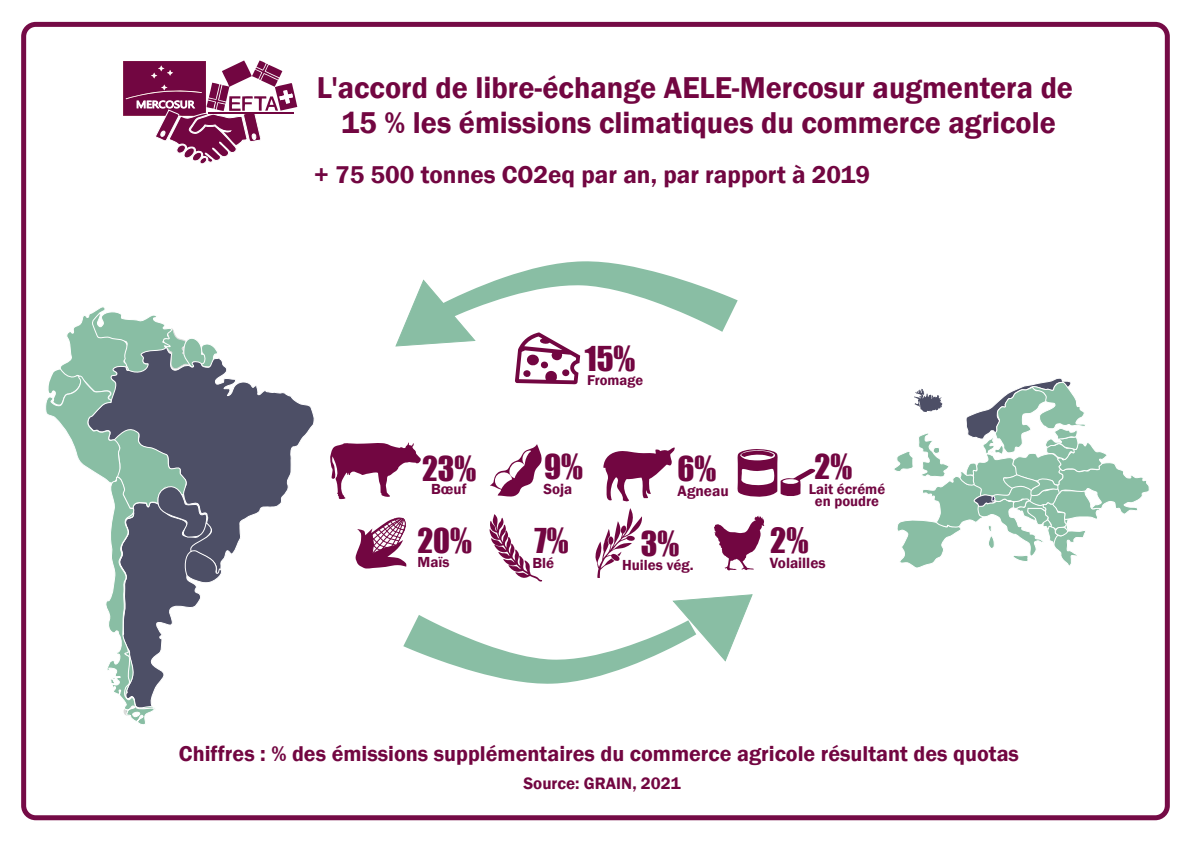
<style>
.page{position:relative;width:1191px;height:842px;background:#fff}
.page>*{position:absolute;margin:0;border:0;box-sizing:border-box;transform-origin:0 0}
.t1{font:32px "Impact";color:#720641}
.t2{font:31.5px "Impact";color:#720641}
.t3{font:600 31px/35.8px "Franklin Gothic";color:#720641;text-align:center}
.t4{font:600 25px "Franklin Gothic";color:#720641}
.t5{font:600 22px "Franklin Gothic";color:#720641}
.t6{font:600 17px "Franklin Gothic";color:#720641}
.t7{font:600 15.4px "Franklin Gothic";color:#720641}
.t8{font:600 15.2px "Franklin Gothic";color:#720641}
.t9{font:600 15px "Franklin Gothic";color:#720641}
.t10{font:600 14.7px/12px "Franklin Gothic";color:#720641;text-align:center}
.t11{font:600 14.5px "Franklin Gothic";color:#720641}
</style>
<div class="page">
<div style="left:21px;top:22px;width:1148px;height:798px;border:5px solid #750b46;border-radius:12px"></div>
<svg style="left:330px;top:442px;width:91px;height:57px"></svg>
<svg style="left:225px;top:367px;width:89px;height:187px"></svg>
<svg style="left:45px;top:307px;width:180px;height:418px"></svg>
<svg style="left:894px;top:378px;width:255px;height:190px"></svg>
<svg style="left:123px;top:60px;width:174px;height:104px"></svg>
<hr style="left:208px;top:113px;width:86px;height:1px;background:#720641">
<svg style="left:490px;top:444px;width:52px;height:53px"></svg>
<svg style="left:714px;top:516px;width:50px;height:54px"></svg>
<svg style="left:737px;top:449px;width:78px;height:48px"></svg>
<svg style="left:489px;top:514px;width:53px;height:68px"></svg>
<svg style="left:355px;top:517px;width:52px;height:52px"></svg>
<svg style="left:395px;top:261px;width:342px;height:123px"></svg>
<svg style="left:403px;top:594px;width:350px;height:90px"></svg>
<svg style="left:603px;top:447px;width:72px;height:55px"></svg>
<svg style="left:595px;top:508px;width:47px;height:70px"></svg>
<p class="t3" style="left:317px;top:70px;width:758px">L'accord de libre-échange AELE-Mercosur augmentera de<br>15 % les émissions climatiques du commerce agricole</p>
<p class="t4" style="left:314px;top:159px;width:557px">+ 75 500 tonnes CO2eq par an, par rapport à 2019</p>
<p class="t2" style="left:585px;top:335px;width:52px">15%</p>
<p class="t11" style="left:587px;top:371px;width:58px">Fromage</p>
<p class="t2" style="left:544px;top:443px;width:40px">9%</p>
<p class="t9" style="left:543px;top:480px;width:30px">Soja</p>
<p class="t2" style="left:534px;top:516px;width:36px">7%</p>
<p class="t9" style="left:532px;top:554px;width:23px">Blé</p>
<p class="t2" style="left:422px;top:444px;width:56px">23%</p>
<p class="t2" style="left:677px;top:444px;width:40px">6%</p>
<p class="t7" style="left:677px;top:481px;width:53px">Agneau</p>
<p class="t2" style="left:641px;top:519px;width:40px">3%</p>
<p class="t9" style="left:622px;top:556px;width:73px">Huiles vég.</p>
<p class="t9" style="left:431px;top:480px;width:37px">Bœuf</p>
<p class="t2" style="left:417px;top:516px;width:56px">20%</p>
<p class="t9" style="left:417px;top:552px;width:34px">Maïs</p>
<p class="t2" style="left:814px;top:442px;width:39px">2%</p>
<p class="t10" style="left:808px;top:484px;width:78px">Lait écrémé en poudre</p>
<p class="t1" style="left:770px;top:515px;width:40px">2%</p>
<p class="t8" style="left:770px;top:553px;width:57px">Volailles</p>
<p class="t5" style="left:179px;top:740px;width:841px">Chiffres : % des émissions supplémentaires du commerce agricole résultant des quotas</p>
<p class="t6" style="left:523px;top:773px;width:159px">Source: GRAIN, 2021</p>
</div>
